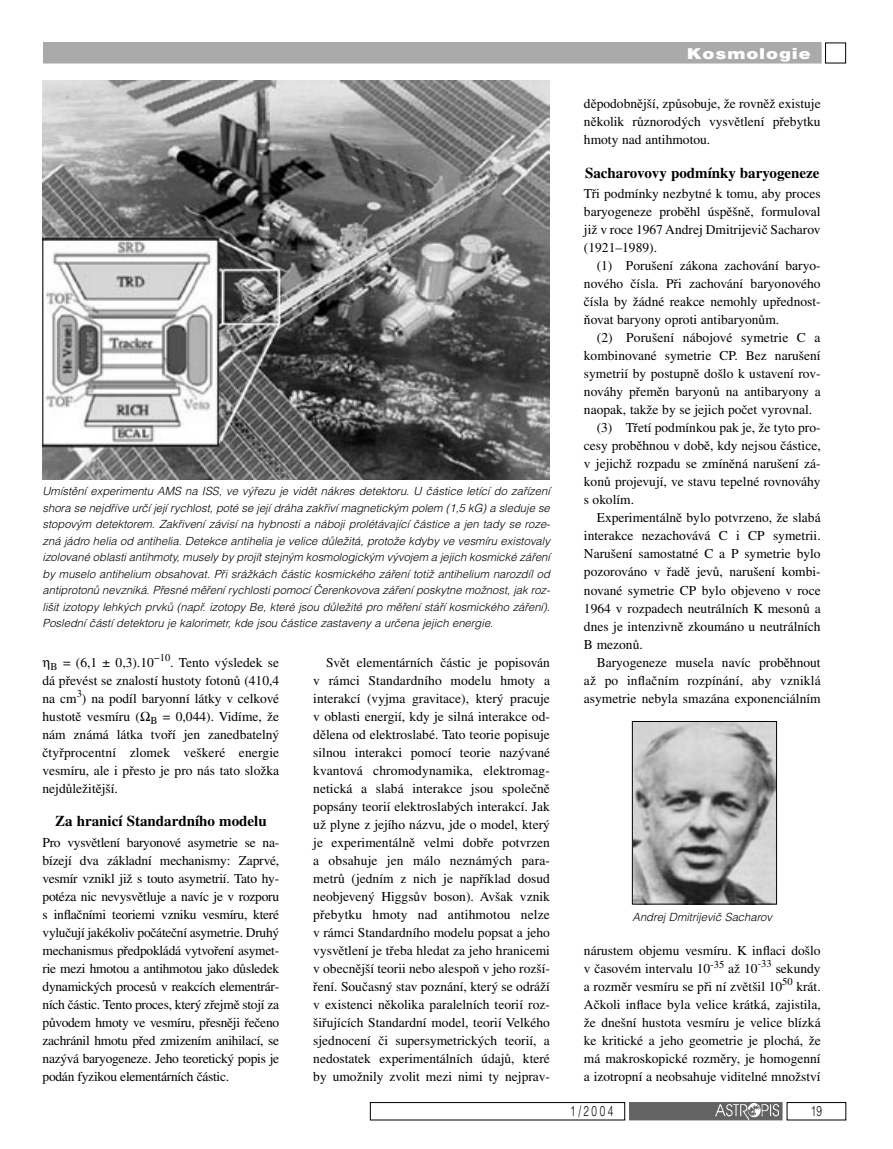
<style>
.page{position:relative;width:893px;height:1149px;background:#fff}
.page>*{position:absolute;margin:0;border:0;box-sizing:border-box;transform-origin:0 0}
.Mezititulek{font:700 15px "Times CE";color:#000}
.t1{font:900 15px "Helvetica CE";letter-spacing:.05em;color:#fff;scale:1.2 1}
.t2{font:300 14.25px "Helvetica CE";letter-spacing:.25em;color:#000;scale:.7 1}
.Odstavec{font:13.5px/18px "Times CE";color:#000;text-align:justify}
.Odstavec_prvni{font:13.5px/18px "Times CE";letter-spacing:-.02em;color:#000;text-align:justify}
.Popiska{font:italic 300 11.25px/16.5px "Helvetica CE";color:#000;text-align:justify}
</style>
<div class="page">
<div style="left:44px;top:43px;width:777px;height:20px;background:#aaa"></div>
<div style="left:825px;top:43px;width:21px;height:20px;border:1px solid #000"></div>
<div style="left:630px;top:1102px;width:152px;height:17px;background:#636363"></div>
<img style="left:715px;top:1103px;width:64px;height:15px">
<div style="left:787px;top:1101px;width:59px;height:18px;border:1px solid #000"></div>
<div style="left:370px;top:1101px;width:255px;height:18px;border:1px solid #000"></div>
<img style="left:43px;top:81px;width:507px;height:398px">
<img style="left:634px;top:723px;width:141px;height:179px">
<div style="left:632px;top:721px;width:145px;height:183px;border:1px solid #000"></div>
<p class="Popiska" style="left:43px;top:483px;width:509px">Umístění experimentu AMS na ISS, ve výřezu je vidět nákres detektoru. U částice letící do zařízení shora se nejdříve určí její rychlost, poté se její dráha zakřiví magnetickým polem (1,5 kG) a sleduje se stopovým detektorem. Zakřivení závisí na hybnosti a náboji prolétávající částice a jen tady se roze&shy;zná jádro helia od antihelia. Detekce antihelia je velice důležitá, protože kdyby ve vesmíru existovaly izolované oblasti antihmoty, musely by projít stejným kosmologickým vývojem a jejich kosmické záření by muselo antihelium obsahovat. Při srážkách částic kosmického záření totiž antihelium narozdíl od antiprotonů nevzniká. Přesné měření rychlosti pomocí Čerenkovova záření poskytne možnost, jak roz&shy;lišit izotopy lehkých prvků (např. izotopy Be, které jsou důležité pro měření stáří kosmického záření).<br>Poslední částí detektoru je kalorimetr, kde jsou částice zastaveny a určena jejich energie.</p>
<p class="Odstavec" style="left:43px;top:652px;width:238px;text-indent:8px"><sub>B</sub> = (6,1 ± 0,3) 10<sup>−10</sup>. Tento výsledek se dá převést se znalostí hustoty fotonů (410,4 na cm<sup>3</sup>) na podíl baryonní látky v celkové hustotě vesmíru (</p>
<p class="Odstavec" style="left:43px;top:706px;width:238px;text-indent:120px">= 0,044). Vidíme, že nám známá látka tvoří jen zanedbatelný čtyřprocentní zlomek veškeré energie vesmíru, ale i přesto je pro nás tato složka nejdůležitější.</p>
<p class="Mezititulek" style="left:55px;top:812px;width:213px">Za hranicí Standardního modelu</p>
<p class="Odstavec_prvni" style="left:43px;top:832px;width:238px">Pro vysvětlení baryonové asymetrie se na&shy;bízejí dva základní mechanismy: Zaprvé, vesmír vznikl již s touto asymetrií. Tato hy&shy;potéza nic nevysvětluje a navíc je v rozporu s inflačními teoriemi vzniku vesmíru, které vylučují jakékoliv počáteční asymetrie. Druhý mechanismus předpokládá vytvoření asymet&shy;rie mezi hmotou a antihmotou jako důsledek dynamických procesů v reakcích elementrár&shy;ních částic. Tento proces, který zřejmě stojí za původem hmoty ve vesmíru, přesněji řečeno zachránil hmotu před zmizením anihilací, se nazývá baryogeneze. Jeho teoretický popis je podán fyzikou elementárních částic.</p>
<p class="Odstavec" style="left:313px;top:652px;width:238px;text-indent:13px">Svět elementárních částic je popisován v rámci Standardního modelu hmoty a interakcí (vyjma gravitace), který pracuje v oblasti energií, kdy je silná interakce od&shy;dělena od elektroslabé. Tato teorie popisuje silnou interakci pomocí teorie nazývané kvantová chromodynamika, elektromag&shy;netická a slabá interakce jsou společně popsány teorií elektroslabých interakcí. Jak už plyne z jejího názvu, jde o model, který je experimentálně velmi dobře potvrzen a obsahuje jen málo neznámých para&shy;metrů (jedním z nich je například dosud neobjevený Higgsův boson). Avšak vznik přebytku hmoty nad antihmotou nelze v rámci Standardního modelu popsat a jeho vysvětlení je třeba hledat za jeho hranicemi v obecnější teorii nebo alespoň v jeho rozší&shy;ření. Současný stav poznání, který se odráží v existenci několika paralelních teorií roz&shy;šiřujících Standardní model, teorií Velkého sjednocení či supersymetrických teorií, a nedostatek experimentálních údajů, které by umožnily zvolit mezi nimi ty nejprav-</p>
<p class="t1" style="left:687px;top:45px;width:105px">Kosmologie</p>
<p class="Odstavec" style="left:584px;top:94px;width:238px">děpodobnější, způsobuje, že rovněž existuje několik různorodých vysvětlení přebytku hmoty nad antihmotou.</p>
<p class="Mezititulek" style="left:585px;top:164px;width:236px">Sacharovovy podmínky baryogeneze</p>
<p class="Odstavec_prvni" style="left:584px;top:184px;width:238px">Tři podmínky nezbytné k tomu, aby proces baryogeneze proběhl úspěšně, formuloval již v roce 1967 Andrej Dmitrijevič Sacharov (1921–1989).</p>
<p class="Odstavec" style="left:584px;top:256px;width:238px;text-indent:13px">(1) Porušení zákona zachování baryo&shy;nového čísla. Při zachování baryonového čísla by žádné reakce nemohly upřednost&shy;ňovat baryony oproti antibaryonům.</p>
<p class="Odstavec" style="left:584px;top:328px;width:238px;text-indent:13px">(2) Porušení nábojové symetrie C a kombinované symetrie CP. Bez narušení symetrií by postupně došlo k ustavení rov&shy;nováhy přeměn baryonů na antibaryony a naopak, takže by se jejich počet vyrovnal.</p>
<p class="Odstavec" style="left:584px;top:418px;width:238px;text-indent:13px">(3) Třetí podmínkou pak je, že tyto pro&shy;cesy proběhnou v době, kdy nejsou částice, v jejichž rozpadu se zmíněná narušení zá&shy;konů projevují, ve stavu tepelné rovnováhy s okolím.</p>
<p class="Odstavec" style="left:584px;top:508px;width:238px;text-indent:13px">Experimentálně bylo potvrzeno, že slabá interakce nezachovává C i CP symetrii.<br>Narušení samostatné C a P symetrie bylo pozorováno v řadě jevů, narušení kombi&shy;nované symetrie CP bylo objeveno v roce 1964 v rozpadech neutrálních K mesonů a dnes je intenzivně zkoumáno u neutrálních B mezonů.</p>
<p class="Odstavec" style="left:584px;top:652px;width:238px;text-indent:13px">Baryogeneze musela navíc proběhnout až po inflačním rozpínání, aby vzniklá asymetrie nebyla smazána exponenciálním</p>
<p class="Popiska" style="left:632px;top:908px;width:141px">Andrej Dmitrijevič Sacharov</p>
<p class="Odstavec" style="left:584px;top:940px;width:238px">nárustem objemu vesmíru. K inflaci došlo v časovém intervalu 10<sup>-35</sup> až 10<sup>-33</sup> sekundy a rozměr vesmíru se při ní zvětšil 10<sup>50</sup> krát.<br>Ačkoli inflace byla velice krátká, zajistila, že dnešní hustota vesmíru je velice blízká ke kritické a jeho geometrie je plochá, že má makroskopické rozměry, je homogenní a izotropní a neobsahuje viditelné množství</p>
<p class="t2" style="left:570px;top:1102px;width:63px">1/2004</p>
<p class="t2" style="left:811px;top:1102px;width:17px">19</p>
</div>
